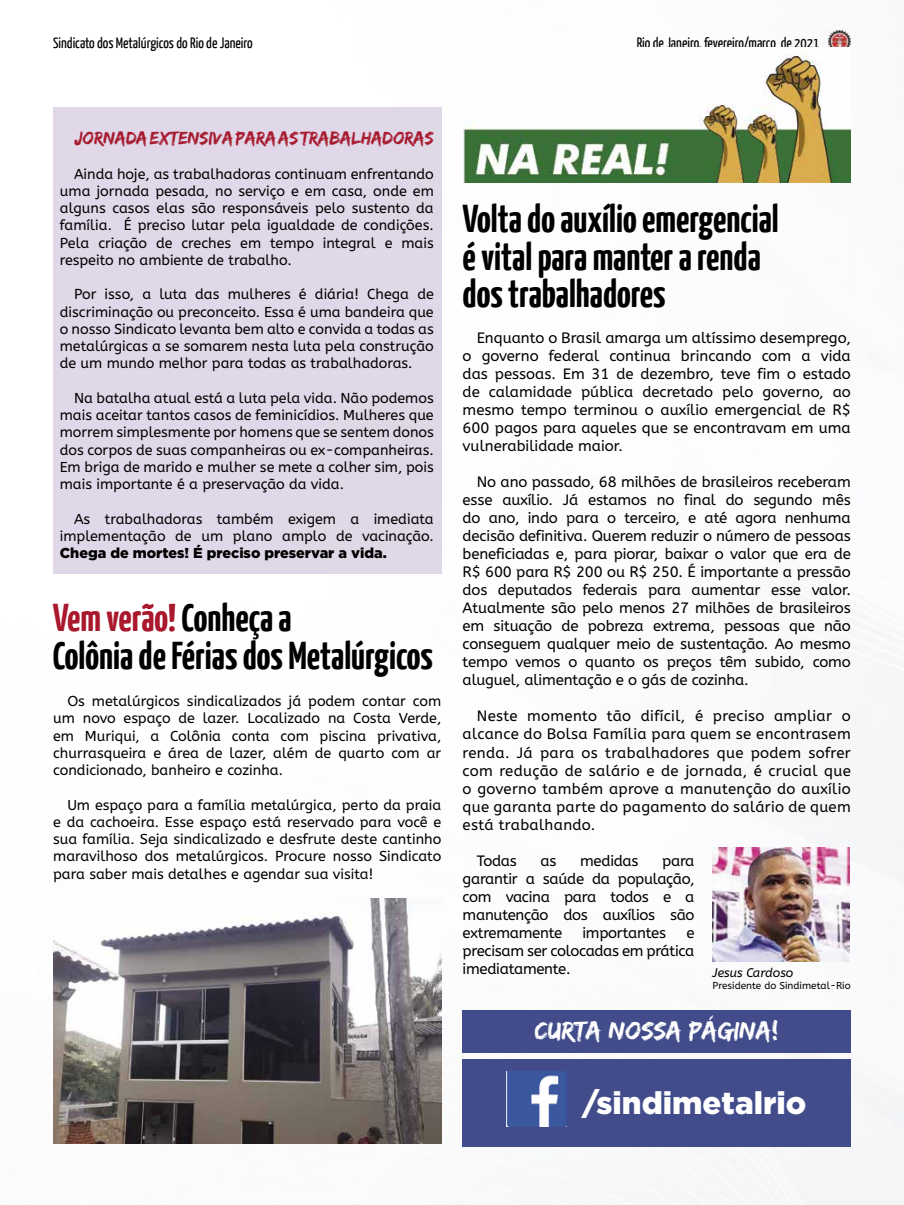
<style>
.page{position:relative;width:904px;height:1205px;background:#fff}
.page>*{position:absolute;margin:0;border:0;box-sizing:border-box;transform-origin:0 0}
.t1{font:700 38.75px/37.5px "Yanone Kaffeesatz";color:#000}
.t2{font:900 31.25px "Gotham";color:#fff}
.t3{font:26.25px "Edo";color:#fff}
.t4{font:18.75px "Edo";color:#a71a2f}
.t5{font:15px/18px "A Bee Zee";letter-spacing:-.02em;color:#000;text-align:justify}
.t6{font:15px "Yanone Kaffeesatz";color:#000}
.t7{font:14.38px/17.2px "A Bee Zee";color:#000;text-align:justify}
.t8{font:900 14.38px "Gotham";color:#000}
.t9{font:italic 12.5px "A Bee Zee";color:#000}
.t10{font:10px "A Bee Zee";color:#000}
.s1{color:#a9182d}
</style>
<div class="page">
<img style="left:53px;top:36px;width:851px;height:1169px">
<div style="left:462px;top:1010px;width:388px;height:42px;background:#424c8a"></div>
<img style="left:828px;top:30px;width:22px;height:18px">
<img style="left:462px;top:48px;width:388px;height:134px">
<img style="left:53px;top:898px;width:388px;height:245px">
<img style="left:712px;top:847px;width:137px;height:114px">
<div style="left:53px;top:107px;width:388px;height:466px;background:#e0d8e8"></div>
<div style="left:462px;top:1058px;width:388px;height:88px;background:#424c8a"></div>
<img style="left:507px;top:1071px;width:59px;height:55px">
<p class="t6" style="left:53px;top:34px;width:201px">Sindicato dos Metalúrgicos do Rio de Janeiro</p>
<p class="t6" style="left:636px;top:34px;width:184px">Rio de Janeiro, fevereiro/março de 2021</p>
<h3 class="t4" style="left:74px;top:127px;width:361px">JORNADA EXTENSIVA PARA AS TRABALHADORAS</h3>
<p class="t7" style="left:60px;top:165px;width:375px;text-indent:14px">Ainda hoje, as trabalhadoras continuam enfrentando uma jornada pesada, no serviço e em casa, onde em alguns casos elas são responsáveis pelo sustento da família. É preciso lutar pela igualdade de condições.<br>Pela criação de creches em tempo integral e mais respeito no ambiente de trabalho.</p>
<p class="t7" style="left:60px;top:286px;width:375px;text-indent:14px">Por isso, a luta das mulheres é diária! Chega de discriminação ou preconceito. Essa é uma bandeira que o nosso Sindicato levanta bem alto e convida a todas as metalúrgicas a se somarem nesta luta pela construção de um mundo melhor para todas as trabalhadoras.</p>
<p class="t7" style="left:60px;top:389px;width:375px;text-indent:14px">Na batalha atual está a luta pela vida. Não podemos mais aceitar tantos casos de feminicídios. Mulheres que morrem simplesmente por homens que se sentem donos dos corpos de suas companheiras ou ex-companheiras.<br>Em briga de marido e mulher se mete a colher sim, pois mais importante é a preservação da vida.</p>
<p class="t7" style="left:60px;top:510px;width:375px;text-align:right">As trabalhadoras também exigem a imediata implementação de um plano amplo de vacinação.</p>
<p class="t8" style="left:60px;top:545px;width:328px">Chega de mortes! É preciso preservar a vida.</p>
<h1 class="t1" style="left:53px;top:598px;width:381px"><span class="s1">Vem verão!</span> Conheça a<br>Colônia de Férias dos Metalúrgicos</h1>
<p class="t7" style="left:53px;top:693px;width:390px;text-indent:14px">Os metalúrgicos sindicalizados já podem contar com um novo espaço de lazer. Localizado na Costa Verde, em Muriqui, a Colônia conta com piscina privativa, churrasqueira e área de lazer, além de quarto com ar condicionado, banheiro e cozinha.</p>
<p class="t7" style="left:53px;top:796px;width:390px;text-indent:14px">Um espaço para a família metalúrgica, perto da praia e da cachoeira. Esse espaço está reservado para você e sua família. Seja sindicalizado e desfrute deste cantinho maravilhoso dos metalúrgicos. Procure nosso Sindicato para saber mais detalhes e agendar sua visita!</p>
<h1 class="t1" style="left:462px;top:199px;width:318px">Volta do auxílio emergencial é vital para manter a renda dos trabalhadores</h1>
<p class="t5" style="left:462px;top:329px;width:390px;text-indent:14px">Enquanto o Brasil amarga um altíssimo desemprego, o governo federal continua brincando com a vida das pessoas. Em 31 de dezembro, teve fim o estado de calamidade pública decretado pelo governo, ao mesmo tempo terminou o auxílio emergencial de R$ 600 pagos para aqueles que se encontravam em uma vulnerabilidade maior.</p>
<p class="t5" style="left:462px;top:473px;width:390px;text-indent:14px">No ano passado, 68 milhões de brasileiros receberam esse auxílio. Já estamos no final do segundo mês do ano, indo para o terceiro, e até agora nenhuma decisão definitiva. Querem reduzir o número de pessoas beneficiadas e, para piorar, baixar o valor que era de R$ 600 para R$ 200 ou R$ 250. É importante a pressão dos deputados federais para aumentar esse valor.<br>Atualmente são pelo menos 27 milhões de brasileiros em situação de pobreza extrema, pessoas que não conseguem qualquer meio de sustentação. Ao mesmo tempo vemos o quanto os preços têm subido, como aluguel, alimentação e o gás de cozinha.</p>
<p class="t5" style="left:462px;top:707px;width:390px;text-indent:14px">Neste momento tão difícil, é preciso ampliar o alcance do Bolsa Família para quem se encontrasem renda. Já para os trabalhadores que podem sofrer com redução de salário e de jornada, é crucial que o governo também aprove a manutenção do auxílio que garanta parte do pagamento do salário de quem está trabalhando.</p>
<p class="t5" style="left:477px;top:851px;width:41px">Todas</p>
<p class="t5" style="left:540px;top:851px;width:17px">as</p>
<p class="t5" style="left:580px;top:851px;width:60px">medidas</p>
<p class="t5" style="left:462px;top:851px;width:233px;text-indent:199px">para garantir a saúde da população, com vacina para todos e a manutenção dos auxílios são extremamente</p>
<p class="t5" style="left:582px;top:923px;width:85px">importantes</p>
<p class="t5" style="left:462px;top:923px;width:233px;text-indent:224px">e precisam ser colocadas em prática imediatamente.</p>
<p class="t9" style="left:712px;top:965px;width:82px">Jesus Cardoso</p>
<p class="t10" style="left:712px;top:980px;width:140px">Presidente do Sindimetal-Rio</p>
<h3 class="t3" style="left:535px;top:1015px;width:245px">CURTA NOSSA PÁGINA!</h3>
<h2 class="t2" style="left:582px;top:1085px;width:225px">/sindimetalrio</h2>
</div>
